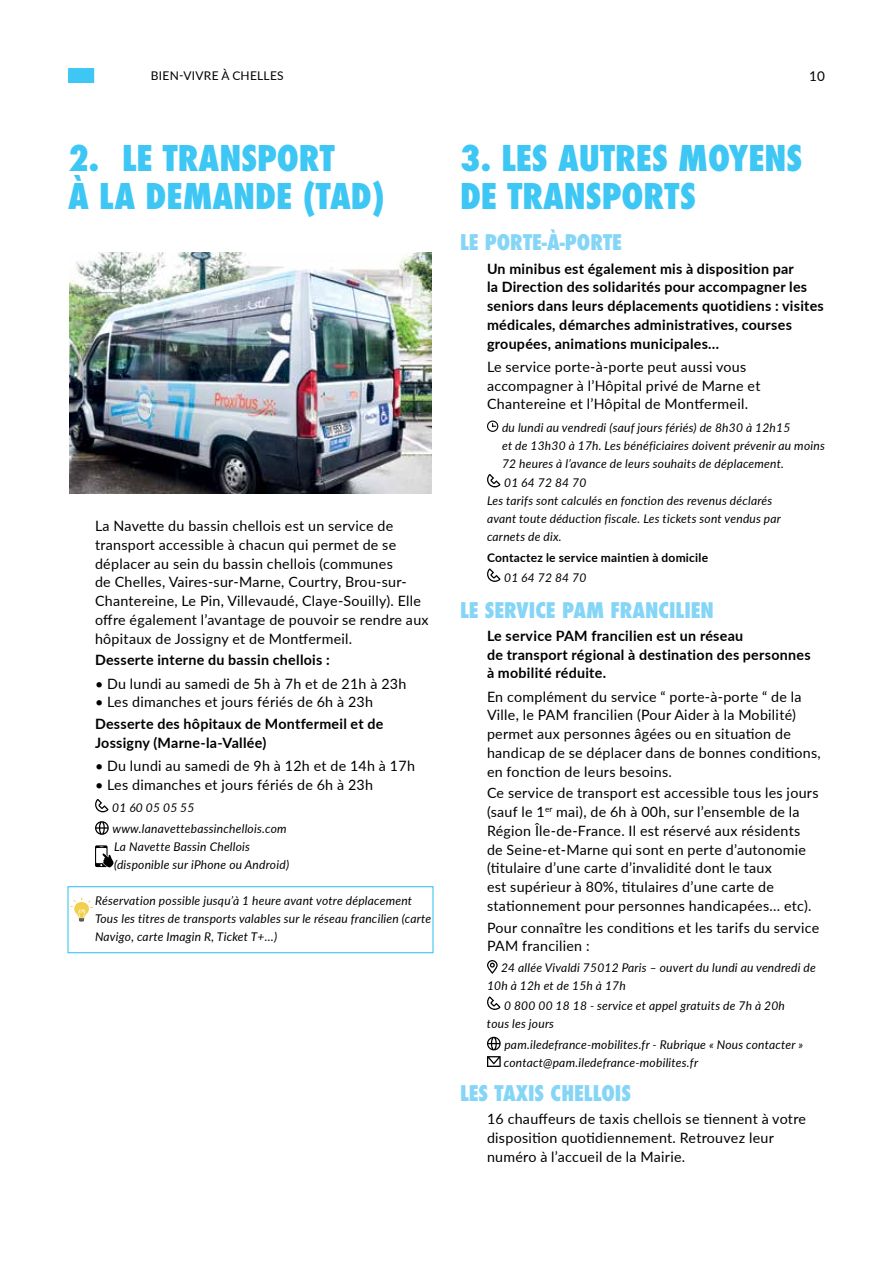
<style>
.page{position:relative;width:893px;height:1263px;background:#fff}
.page>*{position:absolute;margin:0;border:0;box-sizing:border-box;transform-origin:0 0}
.t1{font:800 condensed 34.5px/37.5px "Futura";color:#3ec7f4}
.t2{font:800 condensed 21px "Futura";color:#85d5f7}
.t3{font:14.25px/18.8px "Lato";letter-spacing:.02em;color:#000}
.t4{font:700 14.25px/18.8px "Lato";letter-spacing:.02em;color:#000}
.t5{font:13.5px "Lato";color:#000}
.t6{font:italic 12px/18px "Lato";letter-spacing:.02em;color:#000}
.t7{font:700 12px "Lato";letter-spacing:.02em;color:#000}
.t8{font:12px "Lato";letter-spacing:.02em;color:#000}
</style>
<div class="page">
<div style="left:67px;top:886px;width:367px;height:67px;border:1px solid #3ec7f4"></div>
<img style="left:70px;top:252px;width:361px;height:242px">
<svg style="left:95px;top:799px;width:13px;height:13px"></svg>
<svg style="left:95px;top:821px;width:14px;height:14px"></svg>
<svg style="left:95px;top:845px;width:13px;height:22px"></svg>
<div style="left:96px;top:848px;width:10px;height:15px;background:#fff"></div>
<svg style="left:100px;top:853px;width:14px;height:15px"></svg>
<svg style="left:70px;top:898px;width:23px;height:23px"></svg>
<div style="left:487px;top:421px;width:11px;height:11px;border:1px solid #000;border-radius:50%"></div>
<svg style="left:492px;top:423px;width:4px;height:4px"></svg>
<svg style="left:487px;top:474px;width:13px;height:13px"></svg>
<svg style="left:487px;top:568px;width:13px;height:14px"></svg>
<svg style="left:487px;top:960px;width:11px;height:14px"></svg>
<svg style="left:487px;top:996px;width:13px;height:14px"></svg>
<svg style="left:487px;top:1037px;width:14px;height:13px"></svg>
<svg style="left:487px;top:1056px;width:14px;height:11px"></svg>
<div style="left:68px;top:68px;width:26px;height:15px;background:#3ec7f4"></div>
<p class="t8" style="left:151px;top:67px;width:134px">BIEN-VIVRE À CHELLES</p>
<p class="t5" style="left:809px;top:66px;width:17px">10</p>
<h1 class="t1" style="left:68px;top:140px;width:318px">2. LE TRANSPORT<br>À LA DEMANDE (TAD)</h1>
<p class="t3" style="left:95px;top:516px;width:335px">La Navette du bassin chellois est un service de transport accessible à chacun qui permet de se déplacer au sein du bassin chellois (communes<br>de Chelles, Vaires-sur-Marne, Courtry, Brou-sur-Chantereine, Le Pin, Villevaudé, Claye-Souilly). Elle offre également l’avantage de pouvoir se rendre aux hôpitaux de Jossigny et de Montfermeil.</p>
<p class="t4" style="left:95px;top:650px;width:236px">Desserte interne du bassin chellois :</p>
<p class="t3" style="left:95px;top:673px;width:313px">• Du lundi au samedi de 5h à 7h et de 21h à 23h</p>
<p class="t3" style="left:95px;top:692px;width:280px">• Les dimanches et jours fériés de 6h à 23h</p>
<p class="t4" style="left:95px;top:714px;width:290px">Desserte des hôpitaux de Montfermeil et de<br>Jossigny (Marne-la-Vallée)</p>
<p class="t3" style="left:95px;top:756px;width:321px">• Du lundi au samedi de 9h à 12h et de 14h à 17h</p>
<p class="t3" style="left:95px;top:775px;width:280px">• Les dimanches et jours fériés de 6h à 23h</p>
<p class="t6" style="left:112px;top:797px;width:176px;line-height:21px">01 60 05 05 55 www.lanavettebassinchellois.com</p>
<p class="t6" style="left:114px;top:837px;width:177px">La Navette Bassin Chellois (disponible sur iPhone ou Android)</p>
<p class="t6" style="left:95px;top:891px;width:338px">Réservation possible jusqu’à 1 heure avant votre déplacement<br>Tous les titres de transports valables sur le réseau francilien (carte<br>Navigo, carte Imagin R, Ticket T+…)</p>
<h1 class="t1" style="left:460px;top:140px;width:344px">3. LES AUTRES MOYENS<br>DE TRANSPORTS</h1>
<h2 class="t2" style="left:460px;top:228px;width:164px">LE PORTE-À-PORTE</h2>
<p class="t4" style="left:487px;top:258px;width:338px">Un minibus est également mis à disposition par<br>la Direction des solidarités pour accompagner les seniors dans leurs déplacements quotidiens : visites médicales, démarches administratives, courses groupées, animations municipales…</p>
<p class="t3" style="left:487px;top:357px;width:275px">Le service porte-à-porte peut aussi vous accompagner à l’Hôpital privé de Marne et<br>Chantereine et l’Hôpital de Montfermeil.</p>
<p class="t6" style="left:502px;top:418px;width:324px">du lundi au vendredi (sauf jours fériés) de 8h30 à 12h15<br>et de 13h30 à 17h. Les bénéficiaires doivent prévenir au moins<br>72 heures à l’avance de leurs souhaits de déplacement.</p>
<p class="t6" style="left:487px;top:474px;width:296px;text-indent:17px">01 64 72 84 70<br>Les tarifs sont calculés en fonction des revenus déclarés avant toute déduction fiscale. Les tickets sont vendus par carnets de dix.</p>
<p class="t7" style="left:487px;top:549px;width:223px">Contactez le service maintien à domicile</p>
<p class="t6" style="left:504px;top:568px;width:84px">01 64 72 84 70</p>
<h2 class="t2" style="left:460px;top:595px;width:255px">LE SERVICE PAM FRANCILIEN</h2>
<p class="t4" style="left:487px;top:626px;width:325px">Le service PAM francilien est un réseau<br>de transport régional à destination des personnes à mobilité réduite.</p>
<p class="t3" style="left:487px;top:686px;width:335px">En complément du service “ porte-à-porte “ de la Ville, le PAM francilien (Pour Aider à la Mobilité) permet aux personnes âgées ou en situation de handicap de se déplacer dans de bonnes conditions, en fonction de leurs besoins.</p>
<p class="t3" style="left:487px;top:783px;width:333px">Ce service de transport est accessible tous les jours (sauf le 1<sup>er</sup> mai), de 6h à 00h, sur l’ensemble de la Région Île-de-France. Il est réservé aux résidents de Seine-et-Marne qui sont en perte d’autonomie (titulaire d’une carte d’invalidité dont le taux<br>est supérieur à 80%, titulaires d’une carte de stationnement pour personnes handicapées… etc).</p>
<p class="t3" style="left:487px;top:917px;width:334px">Pour connaître les conditions et les tarifs du service<br>PAM francilien :</p>
<p class="t6" style="left:487px;top:958px;width:330px;text-indent:14px">24 allée Vivaldi 75012 Paris – ouvert du lundi au vendredi de<br>10h à 12h et de 15h à 17h</p>
<p class="t6" style="left:487px;top:996px;width:299px;text-indent:17px">0 800 00 18 18 - service et appel gratuits de 7h à 20h tous les jours</p>
<p class="t6" style="left:504px;top:1035px;width:301px">pam.iledefrance-mobilites.fr - Rubrique « Nous contacter » contact@pam.iledefrance-mobilites.fr</p>
<h2 class="t2" style="left:460px;top:1079px;width:172px">LES TAXIS CHELLOIS</h2>
<p class="t3" style="left:487px;top:1109px;width:321px">16 chauffeurs de taxis chellois se tiennent à votre disposition quotidiennement. Retrouvez leur numéro à l’accueil de la Mairie.</p>
</div>
